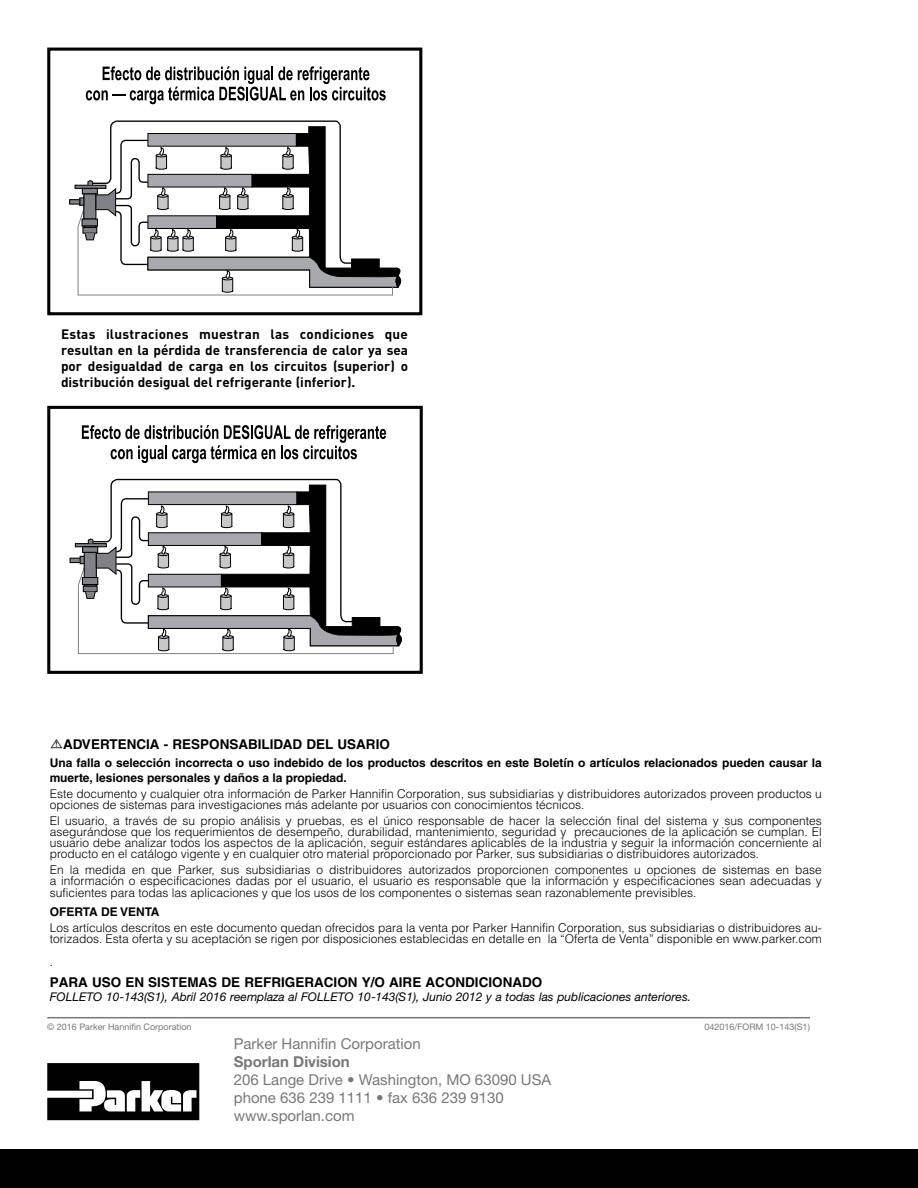
<style>
.page{position:relative;width:918px;height:1188px;background:#fff}
.page>*{position:absolute;margin:0;border:0;box-sizing:border-box;transform-origin:0 0}
.t1{font:15px/18px "Helvetica Neue LT Std";color:#77787b}
.t2{font:700 15px "Helvetica Neue LT Std";color:#77787b}
.t3{font:700 13.5px/16.2px "DINOT";color:#000;text-align:justify}
.t4{font:700 13.5px "Helvetica LT Std";color:#000}
.t5{font:300 12px/11.2px "Helvetica LT Std";color:#000}
.t6{font:700 12px/14.4px "Helvetica LT Std";color:#000}
.t7{font:italic 12px "Helvetica Neue LT Std";color:#000}
.t8{font:9px "Helvetica Neue LT Std";color:#77787b}
.s1{font-family:"Koz Min Pro";font-weight:400}
</style>
<div class="page">
<div style="left:0;top:1150px;width:918px;height:38px;background:#000"></div>
<svg style="left:47px;top:1063px;width:152px;height:57px"></svg>
<hr style="left:47px;top:1017px;width:763px;height:1px;background:#77787b">
<div style="left:47px;top:48px;width:375px;height:267px;border:3px solid #000"></div>
<div style="left:75px;top:185px;width:31px;height:4px;border:1px solid #000"></div>
<hr style="left:70px;top:200px;width:10px;height:4px;background:#808285">
<div style="left:69px;top:199px;width:11px;height:5px;border:1px solid #000"></div>
<svg style="left:77px;top:120px;width:325px;height:176px"></svg>
<svg style="left:86px;top:66px;width:300px;height:38px"></svg>
<div style="left:47px;top:406px;width:376px;height:268px;border:3px solid #000"></div>
<div style="left:75px;top:543px;width:32px;height:4px;border:1px solid #000"></div>
<div style="left:70px;top:558px;width:10px;height:5px;background:#808285"></div>
<div style="left:70px;top:558px;width:10px;height:5px;border:1px solid #000"></div>
<svg style="left:78px;top:478px;width:324px;height:176px"></svg>
<svg style="left:82px;top:425px;width:304px;height:38px"></svg>
<p class="t3" style="left:61px;top:325px;width:349px">Estas ilustraciones muestran las condiciones que resultan en la pérdida de transferencia de calor ya sea por desigualdad de carga en los circuitos (superior) o distribución desigual del refrigerante (inferior).</p>
<p class="t4" style="left:50px;top:736px;width:342px"><span class="s1">⚠</span>ADVERTENCIA - RESPONSABILIDAD DEL USARIO</p>
<p class="t6" style="left:50px;top:756px;width:774px">Una falla o selección incorrecta o uso indebido de los productos descritos en este Boletín o artículos relacionados pueden causar la muerte, lesiones personales y daños a la propiedad.</p>
<p class="t5" style="left:50px;top:788px;width:774px">Este documento y cualquier otra información de Parker Hannifin Corporation, sus subsidiarias y distribuidores autorizados proveen productos u opciones de sistemas para investigaciones más adelante por usuarios con conocimientos técnicos.</p>
<p class="t5" style="left:50px;top:815px;width:774px;text-align:justify">El usuario, a través de su propio análisis y pruebas, es el único responsable de hacer la selección final del sistema y sus componentes asegurándose que los requerimientos de desempeño, durabilidad, mantenimiento, seguridad y precauciones de la aplicación se cumplan. El usuario debe analizar todos los aspectos de la aplicación, seguir estándares aplicables de la industria y seguir la información concerniente al producto en el catálogo vigente y en cualquier otro material proporcionado por Parker, sus subsidiarias o distribuidores autorizados.</p>
<p class="t5" style="left:50px;top:864px;width:774px;text-align:justify">En la medida en que Parker, sus subsidiarias o distribuidores autorizados proporcionen componentes u opciones de sistemas en base a información o especificaciones dadas por el usuario, el usuario es responsable que la información y especificaciones sean adecuadas y suficientes para todas las aplicaciones y que los usos de los componentes o sistemas sean razonablemente previsibles.</p>
<p class="t6" style="left:50px;top:904px;width:111px">OFERTA DE VENTA</p>
<p class="t5" style="left:50px;top:922px;width:774px">Los artículos descritos en este documento quedan ofrecidos para la venta por Parker Hannifin Corporation, sus subsidiarias o distribuidores au&shy;torizados. Esta oferta y su aceptación se rigen por disposiciones establecidas en detalle en la “Oferta de Venta” disponible en www.parker.com</p>
<p class="t5" style="left:50px;top:956px;width:5px">.</p>
<p class="t4" style="left:50px;top:974px;width:494px">PARA USO EN SISTEMAS DE REFRIGERACION Y/O AIRE ACONDICIONADO</p>
<p class="t7" style="left:50px;top:990px;width:643px">FOLLETO 10-143(S1), Abril 2016 reemplaza al FOLLETO 10-143(S1), Junio 2012 y a todas las publicaciones anteriores.</p>
<p class="t8" style="left:47px;top:1022px;width:146px">© 2016 Parker Hannifin Corporation</p>
<p class="t8" style="left:704px;top:1022px;width:107px">042016/FORM 10-143(S1)</p>
<p class="t1" style="left:234px;top:1034px;width:188px">Parker Hannifin Corporation</p>
<p class="t2" style="left:234px;top:1052px;width:118px">Sporlan Division</p>
<p class="t1" style="left:234px;top:1070px;width:319px">206 Lange Drive • Washington, MO 63090 USA phone 636 239 1111 • fax 636 239 9130 www.sporlan.com</p>
</div>
